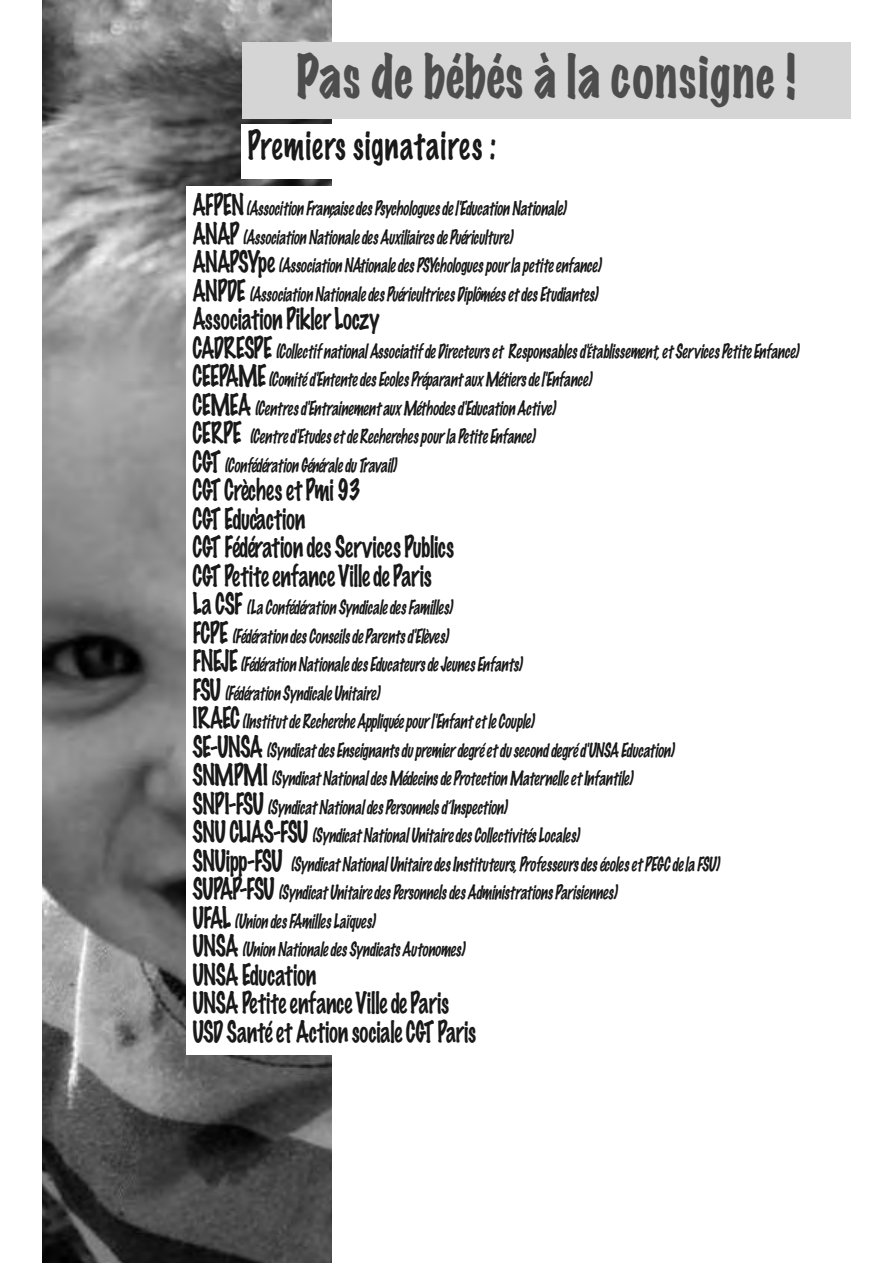
<style>
.page{position:relative;width:893px;height:1263px;background:#fff}
.page>*{position:absolute;margin:0;border:0;box-sizing:border-box;transform-origin:0 0}
.t1{font:expanded 54px "Marker Felt";letter-spacing:.035em;color:#4d4d4d;scale:.8 1}
.t2{font:100 36px "Marker Felt";letter-spacing:.04em;color:#191919;scale:.8 1}
.t3{font:100 27px/28.5px "Marker Felt";letter-spacing:-.015em;color:#191919;scale:.8 1}
.t4{font:italic 100 18px/28.5px "Marker Felt";letter-spacing:-.005em;color:#191919;scale:.8 1}
.s1{font-style:normal;font-size:27px}
</style>
<div class="page">
<img style="left:43px;top:0;width:289px;height:1263px">
<div style="left:187px;top:186px;width:663px;height:868px;background:#fff"></div>
<div style="left:242px;top:125px;width:515px;height:54px;background:#fff"></div>
<div style="left:242px;top:43px;width:608px;height:76px;background:#d5d5d5"></div>
<h1 class="t1" style="left:297px;top:36px;width:625px">Pas de bébés à la consigne !</h1>
<h2 class="t2" style="left:248px;top:120px;width:313px">Premiers signataires :</h2>
<p class="t4" style="left:193px;top:193px;width:517px"><span class="s1">A F P E N</span> (Assocition Française des Psychologues de l'Education Nationale)<br><span class="s1">A N A P</span> (AssociationNationale desAuxiliaires de Puériculture)<br><span class="s1">A N A P S Yp e</span> (AssociationNAtionale des PSYchologues pourla petiteenfance)<br><span class="s1">A N P D E</span> (AssociationNationale des Puéricultrices Diplôméeset des Etudiantes)</p>
<h3 class="t3" style="left:193px;top:303px;width:235px">Association Pikler Loczy</h3>
<p class="t4" style="left:193px;top:336px;width:764px"><span class="s1">C A D R E S P E</span> (Collectif nationalAssociatif de Directeurset Responsables d'Établissement, et Services Petite Enfance)<br><span class="s1">C E E PA M E</span> (Comité d'Entente des Ecoles Préparant aux Métiers de l'Enfance)<br><span class="s1">C E M E A</span> (Centres d'Entrainement auxMéthodes d'EducationActive)<br><span class="s1">C E R P E</span> (Centre d'Etudeset de Recherches pourla Petite Enfance)<br><span class="s1">C G T</span> (Confédération Générale du Travail)</p>
<h3 class="t3" style="left:193px;top:474px;width:328px">CGT Crèches et Pmi 93<br>CGT Educ'action<br>CGT Fédération des Services Publics<br>CGT Petiteenfance Ville de Paris</h3>
<p class="t4" style="left:193px;top:592px;width:665px"><span class="s1">L a C S F</span> (La Confédération Syndicale des Familles)<br><span class="s1">F C P E</span> (Fédération des Conseils de Parents d'Elèves)<br><span class="s1">F N E J E</span> (Fédération Nationale des Educateurs de Jeunes Enfants)<br><span class="s1">F S U</span> (Fédération Syndicale Unitaire)<br><span class="s1">I R A E C</span> (Institut de RechercheAppliquée pourl'Enfantetle Couple)<br><span class="s1">S E - U N S A</span> (Syndicat des Enseignants du premier degré et du second degré d'UNSA Education)<br><span class="s1">S N M P M I</span> (SyndicatNational desMédecins de ProtectionMaternelleetInfantile)<br><span class="s1">S N P I - F S U</span> (Syndicat National des Personnels d’Inspection)<br><span class="s1">S N U C L I A S - F S U</span> (SyndicatNational Unitaire des Collectivités Locales)<br><span class="s1">S N U i p p - F S U</span> (SyndicatNational Unitaire desInstituteurs, Professeurs desécoleset PEGC dela FSU)<br><span class="s1">S U PA P- F S U</span> (Syndicat Unitaire des Personnels des Administrations Parisiennes)<br><span class="s1">U FA L</span> (Union des FAmilles Laïques)<br><span class="s1">U N S A</span> (Union Nationale des Syndicats Autonomes)</p>
<h3 class="t3" style="left:193px;top:959px;width:356px">UNSA Education<br>UNSA Petite enfance Ville de Paris<br>USD SantéetAction sociale CGT Paris</h3>
</div>
